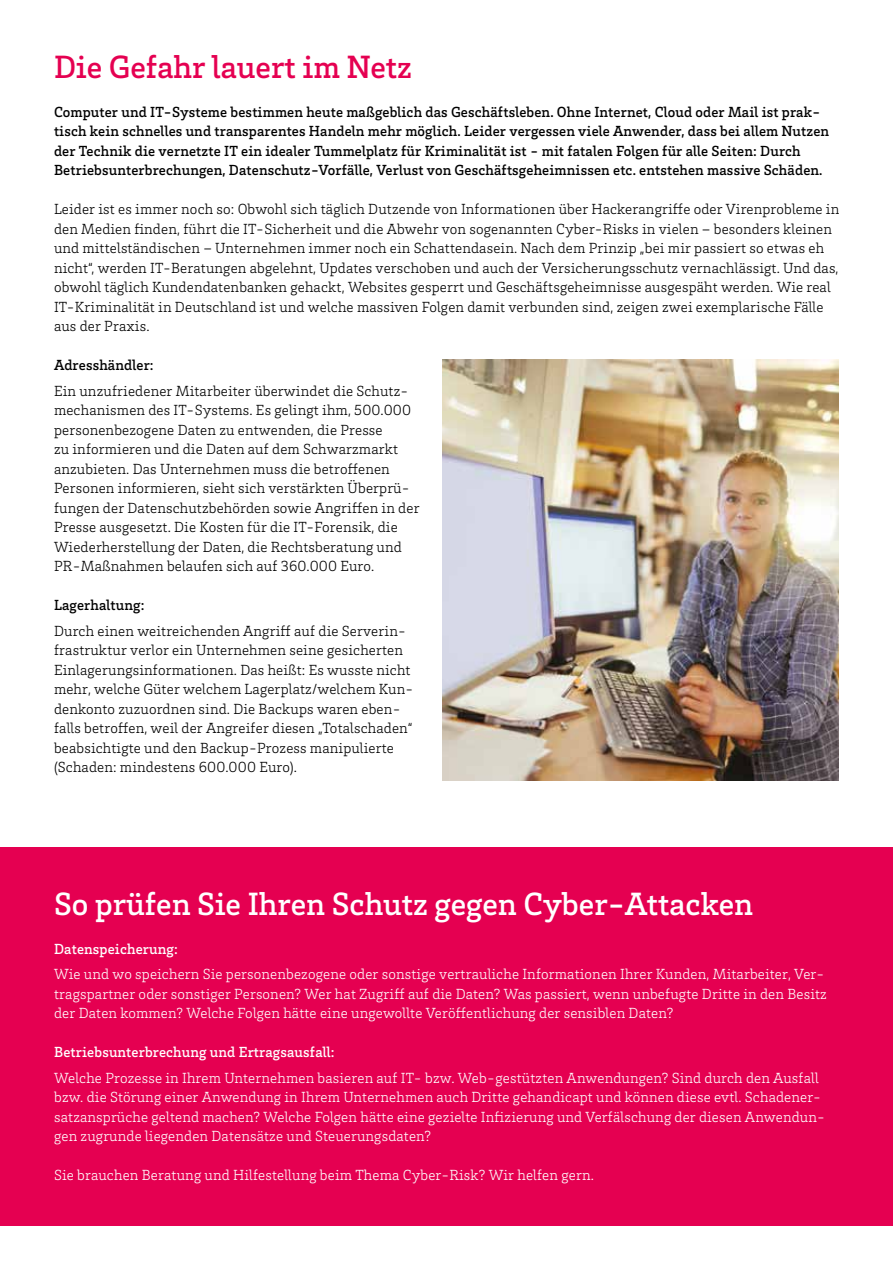
<style>
.page{position:relative;width:893px;height:1263px;background:#fff}
.page>*{position:absolute;margin:0;border:0;box-sizing:border-box;transform-origin:0 0}
.t1{font:500 33px "Brix Slab";color:#fff}
.t2{font:500 33px "Brix Slab";color:#e50051}
.t3{font:300 15px/19.5px "Brix Slab";letter-spacing:.01em;color:#000}
.t4{font:300 15px/19.5px "Brix Slab";letter-spacing:.01em;color:#fff}
.t5{font:500 15px/19.5px "Brix Slab";letter-spacing:.01em;color:#000}
.t6{font:500 15px "Brix Slab";letter-spacing:.01em;color:#fff}
</style>
<div class="page">
<div style="left:0;top:848px;width:893px;height:378px;background:#e50051"></div>
<img style="left:442px;top:359px;width:397px;height:421px">
<h1 class="t2" style="left:54px;top:45px;width:360px">Die Gefahr lauert im Netz</h1>
<p class="t5" style="left:54px;top:101px;width:777px">Computer und IT-Systeme bestimmen heute maßgeblich das Geschäftsleben. Ohne Internet, Cloud oder Mail ist prak&shy;tisch kein schnelles und transparentes Handeln mehr möglich. Leider vergessen viele Anwender, dass bei allem Nutzen der Technik die vernetzte IT ein idealer Tummelplatz für Kriminalität ist - mit fatalen Folgen für alle Seiten: Durch Betriebsunterbrechungen, Datenschutz-Vorfälle, Verlust von Geschäftsgeheimnissen etc. entstehen massive Schäden.</p>
<p class="t3" style="left:54px;top:199px;width:787px">Leider ist es immer noch so: Obwohl sich täglich Dutzende von Informationen über Hackerangriffe oder Virenprobleme in den Medien finden, führt die IT-Sicherheit und die Abwehr von sogenannten Cyber-Risks in vielen – besonders kleinen und mittelständischen – Unternehmen immer noch ein Schattendasein. Nach dem Prinzip „bei mir passiert so etwas eh nicht“, werden IT-Beratungen abgelehnt, Updates verschoben und auch der Versicherungsschutz vernachlässigt. Und das, obwohl täglich Kundendatenbanken gehackt, Websites gesperrt und Geschäftsgeheimnisse ausgespäht werden. Wie real IT-Kriminalität in Deutschland ist und welche massiven Folgen damit verbunden sind, zeigen zwei exemplarische Fälle aus der Praxis.</p>
<p class="t5" style="left:54px;top:355px;width:101px">Adresshändler:</p>
<p class="t3" style="left:54px;top:380px;width:367px">Ein unzufriedener Mitarbeiter überwindet die Schutz&shy;mechanismen des IT-Systems. Es gelingt ihm, 500.000 personenbezogene Daten zu entwenden, die Presse<br>zu informieren und die Daten auf dem Schwarzmarkt anzubieten. Das Unternehmen muss die betroffenen Personen informieren, sieht sich verstärkten Überprü&shy;fungen der Datenschutzbehörden sowie Angriffen in der Presse ausgesetzt. Die Kosten für die IT-Forensik, die Wiederherstellung der Daten, die Rechtsberatung und PR-Maßnahmen belaufen sich auf 360.000 Euro.</p>
<p class="t5" style="left:54px;top:595px;width:92px">Lagerhaltung:</p>
<p class="t3" style="left:54px;top:620px;width:361px">Durch einen weitreichenden Angriff auf die Serverin&shy;frastruktur verlor ein Unternehmen seine gesicherten Einlagerungsinformationen. Das heißt: Es wusste nicht mehr, welche Güter welchem Lagerplatz/welchem Kun&shy;denkonto zuzuordnen sind. Die Backups waren eben&shy;falls betroffen, weil der Angreifer diesen „Totalschaden“ beabsichtigte und den Backup-Prozess manipulierte (Schaden: mindestens 600.000 Euro).</p>
<h1 class="t1" style="left:54px;top:882px;width:700px">So prüfen Sie Ihren Schutz gegen Cyber-Attacken</h1>
<p class="t6" style="left:54px;top:939px;width:125px">Datenspeicherung:</p>
<p class="t4" style="left:54px;top:964px;width:774px">Wie und wo speichern Sie personenbezogene oder sonstige vertrauliche Informationen Ihrer Kunden, Mitarbeiter, Ver&shy;tragspartner oder sonstiger Personen? Wer hat Zugriff auf die Daten? Was passiert, wenn unbefugte Dritte in den Besitz der Daten kommen? Welche Folgen hätte eine ungewollte Veröffentlichung der sensiblen Daten?</p>
<p class="t6" style="left:54px;top:1042px;width:282px">Betriebsunterbrechung und Ertragsausfall:</p>
<p class="t4" style="left:54px;top:1067px;width:773px">Welche Prozesse in Ihrem Unternehmen basieren auf IT- bzw. Web-gestützten Anwendungen? Sind durch den Ausfall bzw. die Störung einer Anwendung in Ihrem Unternehmen auch Dritte gehandicapt und können diese evtl. Schadener&shy;satzansprüche geltend machen? Welche Folgen hätte eine gezielte Infizierung und Verfälschung der diesen Anwendun&shy;gen zugrunde liegenden Datensätze und Steuerungsdaten?</p>
<p class="t4" style="left:54px;top:1165px;width:541px">Sie brauchen Beratung und Hilfestellung beim Thema Cyber-Risk? Wir helfen gern.</p>
</div>
